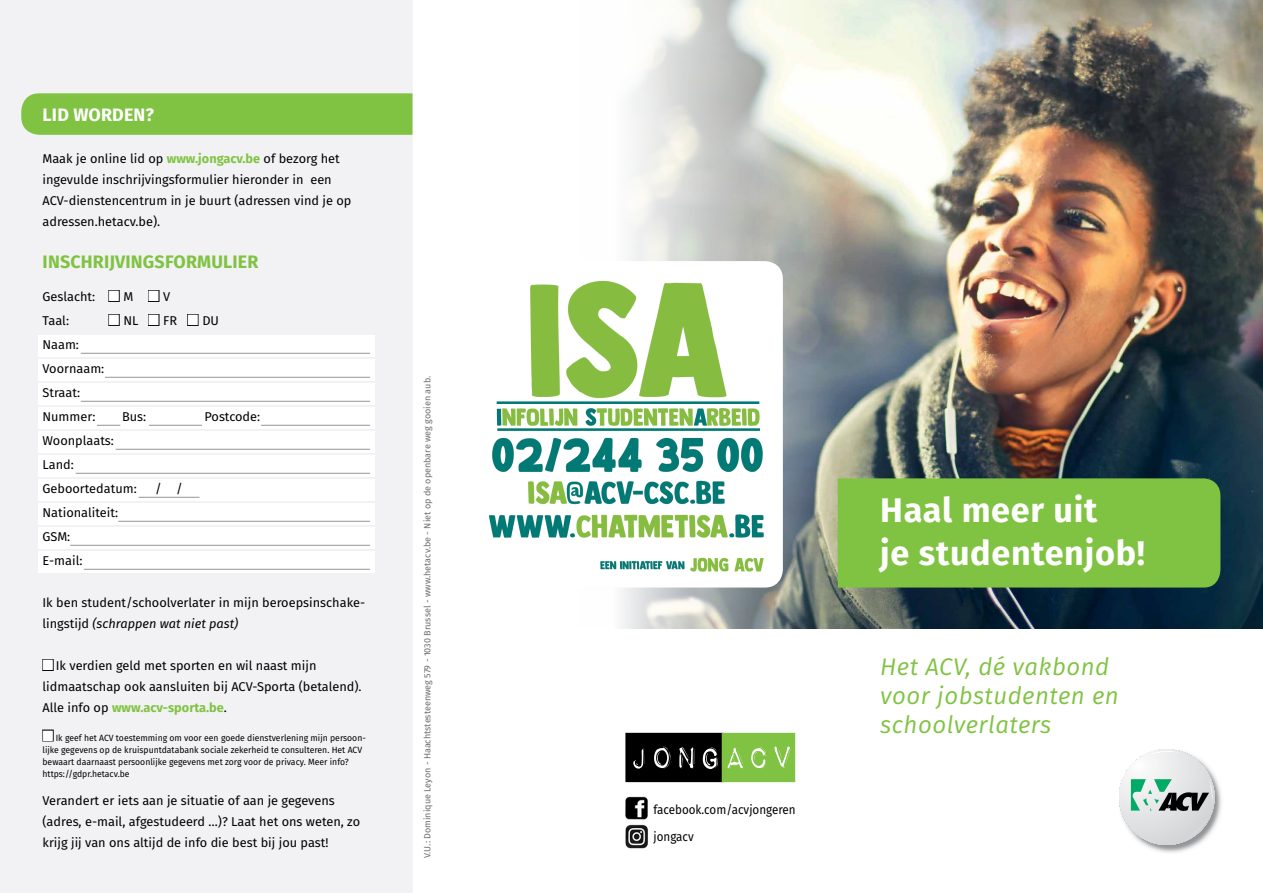
<style>
.page{position:relative;width:1263px;height:893px;background:#fff}
.page>*{position:absolute;margin:0;border:0;box-sizing:border-box;transform-origin:0 0}
.t1{font:700 34.2px/43.3px "Fira Sans";letter-spacing:.01em;color:#fff}
.t2{font:italic 24px/28.8px "Fira Sans";letter-spacing:.02em;color:#80c342}
.t3{font:700 18px "Fira Sans";letter-spacing:.01em;color:#80c342}
.t4{font:700 18px "Fira Sans";letter-spacing:.01em;color:#fff}
.t5{font:12.75px/21px "Fira Sans";color:#000}
.t6{font:12.75px/27px "Fira Sans";color:#000;scale:.91 1}
.t7{font:9px/12px "Fira Sans";color:#000;scale:.96 1}
.t8{font:9px "Fira Sans";color:#6d6e71}
.s1{font-weight:700;color:#80c342}
.s2{color:#fff}
.s3{font-style:italic}
</style>
<div class="page">
<div style="left:0;top:0;width:412px;height:893px;background:#f2f2f4"></div>
<img style="left:621px;top:0;width:642px;height:629px">
<img style="left:1144px;top:775px;width:78px;height:78px">
<svg style="left:1119px;top:749px;width:95px;height:96px"></svg>
<div style="left:838px;top:478px;width:382px;height:110px;background:#80c342"></div>
<div style="left:467px;top:261px;width:316px;height:327px;background:#fff;border-radius:18px"></div>
<img style="left:489px;top:281px;width:303px;height:307px">
<div style="left:21px;top:93px;width:391px;height:42px;background:#80c342"></div>
<div style="left:38px;top:335px;width:337px;height:21px;background:#fff"></div>
<div style="left:38px;top:359px;width:337px;height:21px;background:#fff"></div>
<div style="left:38px;top:383px;width:337px;height:21px;background:#fff"></div>
<div style="left:38px;top:407px;width:337px;height:21px;background:#fff"></div>
<div style="left:38px;top:431px;width:337px;height:21px;background:#fff"></div>
<div style="left:38px;top:455px;width:337px;height:21px;background:#fff"></div>
<div style="left:38px;top:479px;width:337px;height:21px;background:#fff"></div>
<div style="left:38px;top:503px;width:337px;height:21px;background:#fff"></div>
<div style="left:38px;top:527px;width:337px;height:21px;background:#fff"></div>
<div style="left:38px;top:551px;width:337px;height:21px;background:#fff"></div>
<div style="left:108px;top:290px;width:12px;height:12px;border:2px solid #000"></div>
<div style="left:148px;top:290px;width:11px;height:12px;border:2px solid #000"></div>
<div style="left:108px;top:314px;width:12px;height:12px;border:2px solid #000"></div>
<div style="left:148px;top:314px;width:11px;height:12px;border:2px solid #000"></div>
<div style="left:187px;top:314px;width:12px;height:12px;border:2px solid #000"></div>
<div style="left:42px;top:659px;width:12px;height:12px;border:2px solid #000"></div>
<div style="left:42px;top:729px;width:12px;height:12px;border:2px solid #000"></div>
<hr style="left:81px;top:353px;width:289px;height:1px;background:#939598">
<hr style="left:105px;top:377px;width:265px;height:1px;background:#939598">
<hr style="left:81px;top:401px;width:289px;height:1px;background:#939598">
<svg style="left:97px;top:425px;width:23px;height:1px"></svg>
<hr style="left:149px;top:425px;width:53px;height:1px;background:#939598">
<hr style="left:261px;top:425px;width:109px;height:1px;background:#939598">
<hr style="left:116px;top:449px;width:254px;height:1px;background:#939598">
<hr style="left:76px;top:473px;width:294px;height:1px;background:#939598">
<hr style="left:139px;top:497px;width:60px;height:1px;background:#939598">
<hr style="left:118px;top:521px;width:252px;height:1px;background:#939598">
<hr style="left:70px;top:545px;width:300px;height:1px;background:#939598">
<hr style="left:84px;top:569px;width:286px;height:1px;background:#939598">
<svg style="left:625px;top:733px;width:170px;height:49px;background:#48622f"></svg>
<img style="left:625px;top:796px;width:23px;height:24px">
<img style="left:625px;top:824px;width:23px;height:25px">
<h3 class="t4" style="left:43px;top:100px;width:113px">Lid worden?</h3>
<p class="t5" style="left:43px;top:148px;width:310px">Maak je online lid op <span class="s1">www.jongacv.be</span> of bezorg het ingevulde inschrijvingsformulier hieronder in een ACV-dienstencentrum in je buurt (adressen vind je op adressen.hetacv.be).</p>
<h3 class="t3" style="left:43px;top:247px;width:217px">Inschrijvingsformulier</h3>
<p class="t5" style="left:43px;top:284px;width:129px;line-height:24px">Geslacht: <span class="s2">■</span> M <span class="s2">■</span> V<br>Taal:</p>
<p class="t5" style="left:109px;top:310px;width:112px"><span class="s2">■</span> NL <span class="s2">■</span> FR <span class="s2">■</span> DU</p>
<p class="t5" style="left:43px;top:332px;width:63px;line-height:24px">Naam:<br>Voornaam:<br>Straat:<br>Nummer:</p>
<p class="t5" style="left:122px;top:406px;width:26px">Bus:</p>
<p class="t5" style="left:205px;top:406px;width:57px">Postcode:</p>
<p class="t5" style="left:43px;top:428px;width:96px;line-height:24px">Woonplaats:<br>Land:<br>Geboortedatum:</p>
<p class="t5" style="left:155px;top:478px;width:29px">/ /</p>
<p class="t5" style="left:43px;top:500px;width:77px;line-height:24px">Nationaliteit:<br>GSM:<br>E-mail:</p>
<p class="t5" style="left:43px;top:592px;width:324px">Ik ben student/schoolverlater in mijn beroepsinschake&shy;lingstijd <span class="s3">(schrappen wat niet past)</span></p>
<p class="t5" style="left:43px;top:655px;width:321px"><span class="s2">■</span> Ik verdien geld met sporten en wil naast mijn lidmaatschap ook aansluiten bij ACV-Sporta (betalend).<br>Alle info op <span class="s1">www.acv-sporta.be</span>.</p>
<p class="t7" style="left:43px;top:731px;width:338px"><span class="s2">■</span> Ik geef het ACV toestemming om voor een goede dienstverlening mijn persoon&shy;lijke gegevens op de kruispuntdatabank sociale zekerheid te consulteren. Het ACV bewaart daarnaast persoonlijke gegevens met zorg voor de privacy. Meer info? https://gdpr.hetacv.be</p>
<p class="t5" style="left:43px;top:790px;width:319px">Verandert er iets aan je situatie of aan je gegevens (adres, e-mail, afgestudeerd …)? Laat het ons weten, zo krijg jij van ons altijd de info die best bij jou past!</p>
<p class="t8" style="left:420px;top:858px;width:484px;rotate:-90deg">V.U.: Dominique Leyon - Haachtstesteenweg 579 - 1030 Brussel - www.hetacv.be - Niet op de openbare weg gooien aub.</p>
<p class="t6" style="left:654px;top:795px;width:158px">facebook.com/acvjongeren jongacv</p>
<h1 class="t1" style="left:880px;top:486px;width:266px">Haal meer uit<br>je studentenjob!</h1>
<h2 class="t2" style="left:880px;top:652px;width:240px">Het ACV, dé vakbond voor jobstudenten en schoolverlaters</h2>
</div>
